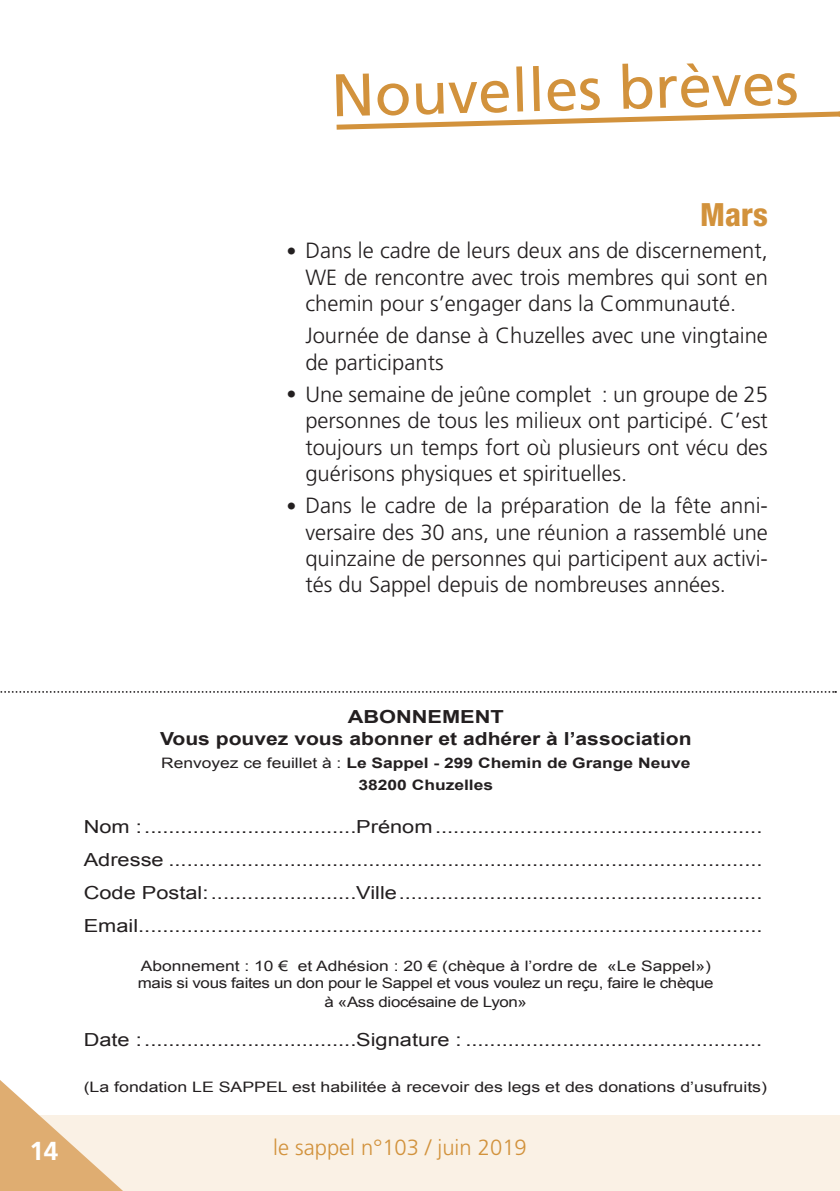
<style>
.page{position:relative;width:840px;height:1191px;background:#fff}
.page>*{position:absolute;margin:0;border:0;box-sizing:border-box;transform-origin:0 0}
.t1{font:60px "Frutiger";color:#d2923c}
.t2{font:800 condensed 32px "Helvetica Neue";color:#d2923c}
.t3{font:700 26px "Frutiger";color:#fff}
.t4{font:300 22px/26.4px "Frutiger";color:#231f20;text-align:justify}
.t5{font:300 22px "Frutiger";color:#d2923c}
.t6{font:18px "Arial";color:#231f20;scale:1.21 1}
.t7{font:700 18px "Arial";color:#231f20;scale:1.17 1}
.t8{font:700 18px "Arial";color:#231f20;scale:1.21 1}
.t9{font:14.4px/19.4px "Arial";letter-spacing:-.02em;color:#231f20;text-align:center;scale:1.17 1}
.t10{font:14.4px "Arial";color:#231f20;scale:1.23 1}
.t11{font:700 14.4px "Arial";color:#231f20;scale:1.21 1}
.t12{font:14.4px "Arial";color:#231f20;scale:1.21 1}
.s1{font-size:20px}
.s2{font-weight:400}
</style>
<div class="page">
<div style="left:0;top:1115px;width:839px;height:76px;background:#faf1e5"></div>
<svg style="left:0;top:1080px;width:123px;height:111px"></svg>
<svg style="left:0;top:691px;width:835px;height:2px"></svg>
<svg style="left:336px;top:111px;width:503px;height:19px"></svg>
<p class="t1" style="left:330px;top:58px;width:468px;rotate:-1deg">Nouvelles brèves</p>
<p class="t2" style="left:700px;top:195px;width:69px">Mars</p>
<p class="t4" style="left:305px;top:237px;width:464px;text-indent:-19px"><span class="s1">•</span> Dans le cadre de leurs deux ans de discernement, WE de rencontre avec trois membres qui sont en chemin pour s’engager dans la Communauté.</p>
<p class="t4" style="left:305px;top:322px;width:464px">Journée de danse à Chuzelles avec une vingtaine de participants</p>
<p class="t4" style="left:305px;top:381px;width:464px;text-indent:-19px"><span class="s1">•</span> Une semaine de jeûne complet : un groupe de 25 personnes de tous les milieux ont participé. C’est toujours un temps fort où plusieurs ont vécu des guérisons physiques et spirituelles.</p>
<p class="t4" style="left:305px;top:492px;width:464px;text-indent:-19px"><span class="s1">•</span> Dans le cadre de la préparation de la fête anni&shy;versaire des 30 ans, une réunion a rassemblé une quinzaine de personnes qui participent aux activi&shy;tés du Sappel depuis de nombreuses années.</p>
<p class="t8" style="left:347px;top:705px;width:130px">ABONNEMENT</p>
<p class="t7" style="left:160px;top:727px;width:455px">Vous pouvez vous abonner et adhérer à l’association</p>
<p class="t11" style="left:161px;top:753px;width:438px"><span class="s2">Renvoyez ce feuillet à :</span> Le Sappel - 299 Chemin de Grange Neuve</p>
<p class="t11" style="left:358px;top:775px;width:113px">38200 Chuzelles</p>
<p class="t6" style="left:84px;top:814px;width:562px">Nom :...................................Prénom......................................................</p>
<p class="t6" style="left:84px;top:847px;width:562px">Adresse ..................................................................................................</p>
<p class="t6" style="left:84px;top:880px;width:562px">Code Postal:........................Ville............................................................</p>
<p class="t6" style="left:84px;top:913px;width:562px">Email.......................................................................................................</p>
<p class="t12" style="left:141px;top:956px;width:472px">Abonnement : 10 € et Adhésion : 20 € (chèque à l’ordre de «Le Sappel»)</p>
<p class="t9" style="left:138px;top:973px;width:493px">mais si vous faites un don pour le Sappel et vous voulez un reçu, faire le chèque à «Ass diocésaine de Lyon»</p>
<p class="t6" style="left:84px;top:1027px;width:562px">Date :...................................Signature : .................................................</p>
<p class="t10" style="left:84px;top:1077px;width:556px">(La fondation LE SAPPEL est habilitée à recevoir des legs et des donations d’usufruits)</p>
<h3 class="t3" style="left:29px;top:1135px;width:30px">14</h3>
<p class="t5" style="left:273px;top:1134px;width:255px">le sappel n°103 / juin 2019</p>
</div>
